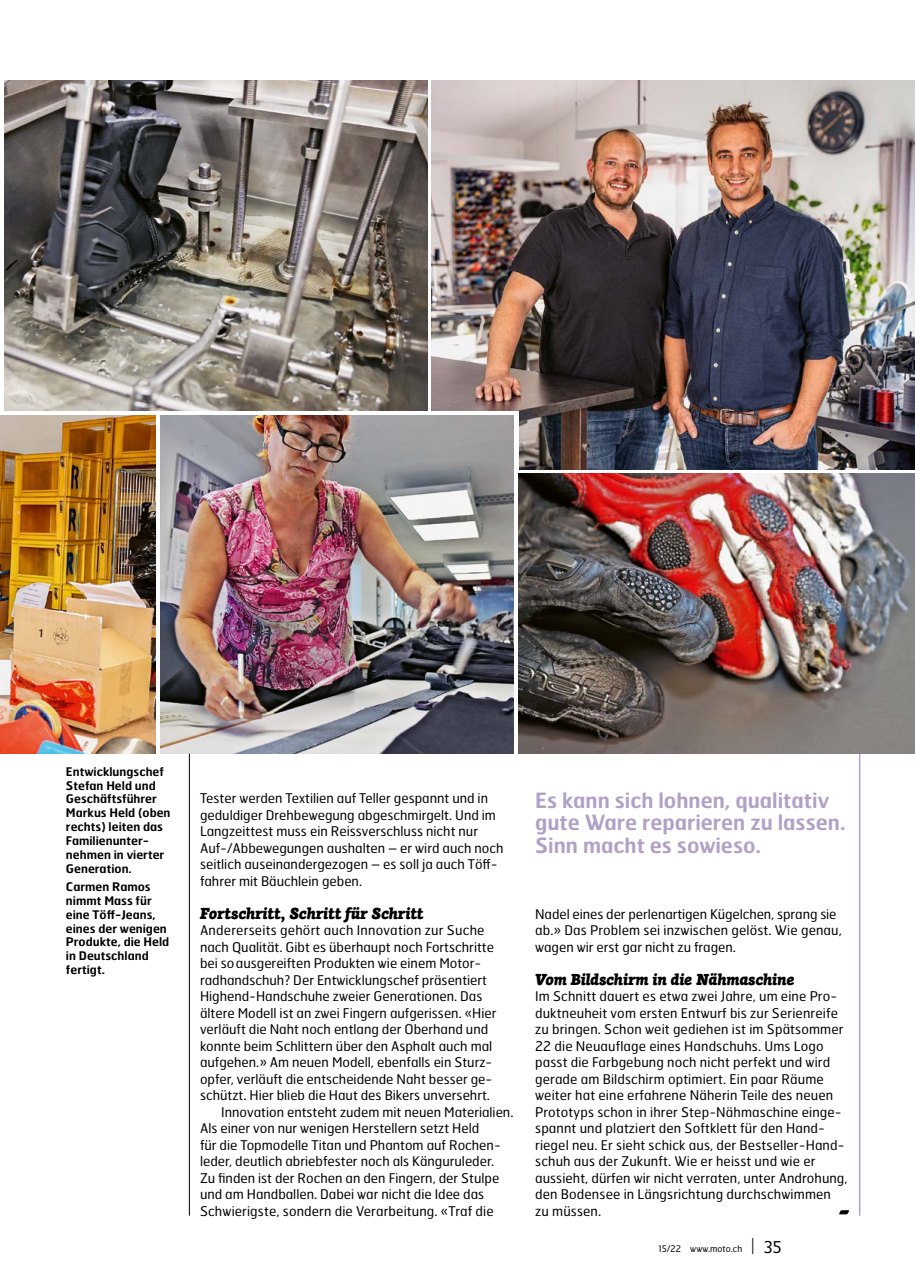
<style>
.page{position:relative;width:915px;height:1276px;background:#fff}
.page>*{position:absolute;margin:0;border:0;box-sizing:border-box;transform-origin:0 0}
.t1{font:600 21px/22.5px "Hermes FB";color:#b1a1c7}
.t2{font:italic 900 16.35px "Suhmo Pro";color:#000}
.t3{font:13.35px/16.5px "Hermes FB";color:#000}
.t4{font:600 11.85px/14px "Hermes FB";color:#000}
.t5{font:9px "Hermes FB";color:#000}
.s1{font-weight:100;font-size:16.35px}
.s2{font-size:16.35px}
</style>
<div class="page">
<img style="left:431px;top:80px;width:483px;height:389px">
<div style="left:160px;top:411px;width:358px;height:342px;background:#fff"></div>
<hr style="left:858px;top:753px;width:2px;height:462px;background:#b1a1c7">
<img style="left:0;top:415px;width:156px;height:338px">
<img style="left:160px;top:415px;width:353px;height:338px">
<img style="left:518px;top:473px;width:396px;height:280px">
<img style="left:4px;top:80px;width:423px;height:331px">
<svg style="left:839px;top:1210px;width:9px;height:4px"></svg>
<hr style="left:189px;top:753px;width:1px;height:462px;background:#000">
<p class="t4" style="left:66px;top:764px;width:106px">Entwicklungschef<br>Stefan Held und<br>Geschäftsführer<br>Markus Held (oben rechts) leiten das<br>Familienunter&shy;nehmen in vierter<br>Generation.</p>
<p class="t4" style="left:66px;top:879px;width:105px">Carmen Ramos nimmt Mass für eine Töff-Jeans, eines der wenigen<br>Produkte, die Held in Deutschland fertigt.</p>
<p class="t3" style="left:200px;top:789px;width:305px">Tester werden Textilien auf Teller gespannt und in geduldiger Drehbewegung abgeschmirgelt. Und im Langzeittest muss ein Reissverschluss nicht nur Auf-/Abbewegungen aushalten – er wird auch noch seitlich auseinandergezogen – es soll ja auch Töff&shy;fahrer mit Bäuchlein geben.</p>
<p class="t2" style="left:200px;top:902px;width:225px">Fortschritt, Schritt für Schritt</p>
<p class="t3" style="left:200px;top:921px;width:286px">Andererseits gehört auch Innovation zur Suche</p>
<p class="t3" style="left:200px;top:938px;width:295px">nach Qualität. Gibt es überhaupt noch Fortschritte</p>
<p class="t3" style="left:200px;top:954px;width:280px">bei so ausgereiften Produkten wie einem Motor-</p>
<p class="t3" style="left:200px;top:971px;width:288px">radhandschuh? Der Entwicklungschef präsentiert</p>
<p class="t3" style="left:200px;top:987px;width:284px">Highend-Handschuhe zweier Generationen. Das</p>
<p class="t3" style="left:200px;top:1004px;width:298px">ältere Modell ist an zwei Fingern aufgerissen. «Hier</p>
<p class="t3" style="left:200px;top:1020px;width:289px">verläuft die Naht noch entlang der Oberhand und</p>
<p class="t3" style="left:200px;top:1037px;width:294px">konnte beim Schlittern über den Asphalt auch mal</p>
<p class="t3" style="left:200px;top:1053px;width:291px">aufgehen.» Am neuen Modell, ebenfalls ein Sturz-</p>
<p class="t3" style="left:200px;top:1070px;width:294px">opfer, verläuft die entscheidende Naht besser ge-</p>
<p class="t3" style="left:200px;top:1086px;width:291px">schützt. Hier blieb die Haut des Bikers unversehrt.</p>
<p class="t3" style="left:221px;top:1103px;width:293px">Innovation entsteht zudem mit neuen Materialien.</p>
<p class="t3" style="left:200px;top:1119px;width:281px">Als einer von nur wenigen Herstellern setzt Held</p>
<p class="t3" style="left:200px;top:1136px;width:300px">für die Topmodelle Titan und Phantom auf Rochen-</p>
<p class="t3" style="left:200px;top:1152px;width:296px">leder, deutlich abriebfester noch als Känguruleder.</p>
<p class="t3" style="left:200px;top:1169px;width:301px">Zu finden ist der Rochen an den Fingern, der Stulpe</p>
<p class="t3" style="left:200px;top:1185px;width:285px">und am Handballen. Dabei war nicht die Idee das</p>
<p class="t3" style="left:200px;top:1202px;width:295px">Schwierigste, sondern die Verarbeitung. «Traf die</p>
<h1 class="t1" style="left:535px;top:788px;width:312px">Es kann sich lohnen, qualitativ gute Ware reparieren zu lassen.<br>Sinn macht es sowieso.</h1>
<p class="t3" style="left:535px;top:905px;width:308px">Nadel eines der perlenartigen Kügelchen, sprang sie ab.» Das Problem sei inzwischen gelöst. Wie genau, wagen wir erst gar nicht zu fragen.</p>
<p class="t2" style="left:535px;top:968px;width:261px">Vom Bildschirm in die Nähmaschine</p>
<p class="t3" style="left:535px;top:987px;width:314px">Im Schnitt dauert es etwa zwei Jahre, um eine Pro&shy;duktneuheit vom ersten Entwurf bis zur Serienreife zu bringen. Schon weit gediehen ist im Spätsommer 22 die Neuauflage eines Handschuhs. Ums Logo passt die Farbgebung noch nicht perfekt und wird gerade am Bildschirm optimiert. Ein paar Räume weiter hat eine erfahrene Näherin Teile des neuen Prototyps schon in ihrer Step-Nähmaschine einge&shy;spannt und platziert den Softklett für den Hand&shy;riegel neu. Er sieht schick aus, der Bestseller-Hand&shy;schuh aus der Zukunft. Wie er heisst und wie er aussieht, dürfen wir nicht verraten, unter Androhung, den Bodensee in Längsrichtung durchschwimmen zu müssen.</p>
<p class="t5" style="left:658px;top:1243px;width:125px">15/22 www.moto.ch <span class="s1">|</span> <span class="s2">35</span></p>
</div>
